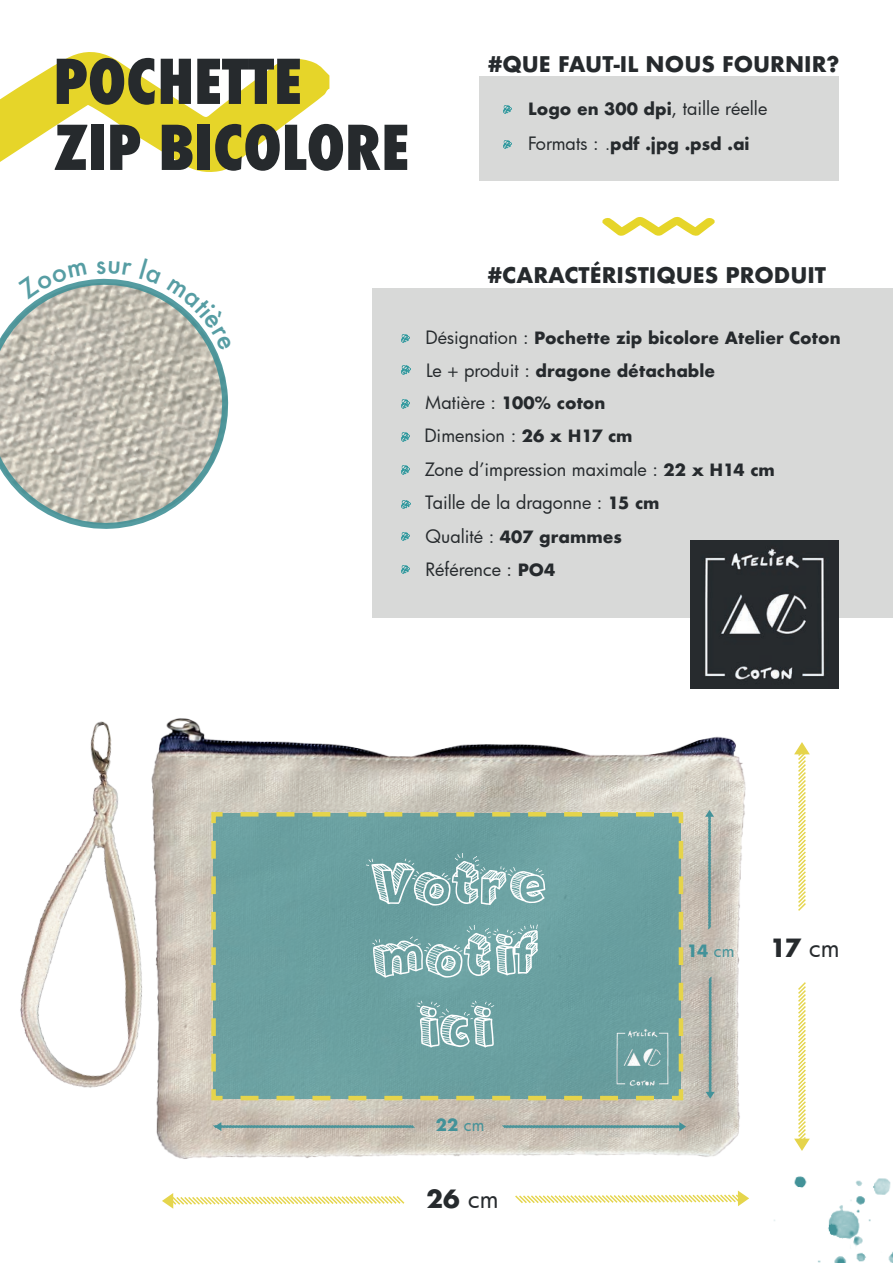
<style>
.page{position:relative;width:893px;height:1263px;background:#fff}
.page>*{position:absolute;margin:0;border:0;box-sizing:border-box;transform-origin:0 0}
.t1{font:800 condensed 60px/66px "Futura";color:#262a2d}
.t2{font:60px/72px "Sketch 3 D";letter-spacing:-.015em;color:#fff;text-align:center}
.t3{font:700 24.45px "Futura";color:#262a2d}
.t4{font:700 21px "Futura";color:#262a2d}
.t5{font:18px/33.3px "Futura";color:#262a2d}
.t6{font:700 16.5px "Futura";color:#262a2d}
.t7{font:700 16.5px "Futura";color:#439299}
.s1{font-weight:700;font-size:16.5px}
.s2{font-weight:400;font-size:18px}
.s3{font-weight:400}
</style>
<div class="page">
<img style="left:20px;top:721px;width:82px;height:367px">
<img style="left:102px;top:637px;width:708px;height:522px">
<svg style="left:0;top:52px;width:330px;height:120px"></svg>
<svg style="left:794px;top:742px;width:16px;height:170px"></svg>
<svg style="left:162px;top:1193px;width:243px;height:16px"></svg>
<div style="left:373px;top:288px;width:520px;height:330px;background:#d8d9d8"></div>
<svg style="left:401px;top:334px;width:9px;height:9px"></svg>
<svg style="left:401px;top:400px;width:9px;height:8px"></svg>
<svg style="left:401px;top:432px;width:9px;height:9px"></svg>
<svg style="left:401px;top:466px;width:9px;height:8px"></svg>
<svg style="left:401px;top:532px;width:9px;height:9px"></svg>
<svg style="left:401px;top:565px;width:9px;height:9px"></svg>
<svg style="left:209px;top:810px;width:476px;height:292px;background:#75a4a2"></svg>
<svg style="left:213px;top:1122px;width:202px;height:9px;background:#a1b0a9"></svg>
<svg style="left:502px;top:1122px;width:184px;height:9px;background:#a1b0aa"></svg>
<svg style="left:706px;top:976px;width:9px;height:123px"></svg>
<svg style="left:705px;top:810px;width:9px;height:120px"></svg>
<svg style="left:515px;top:1195px;width:151px;height:8px"></svg>
<svg style="left:794px;top:980px;width:16px;height:168px"></svg>
<svg style="left:0;top:278px;width:229px;height:251px;background:#c3c4bb"></svg>
<svg style="left:402px;top:500px;width:8px;height:9px"></svg>
<svg style="left:402px;top:366px;width:8px;height:8px"></svg>
<div style="left:479px;top:76px;width:359px;height:105px;background:#d8d9d8"></div>
<svg style="left:503px;top:105px;width:9px;height:9px"></svg>
<svg style="left:503px;top:140px;width:9px;height:9px"></svg>
<img style="left:666px;top:1148px;width:227px;height:115px">
<img style="left:691px;top:540px;width:148px;height:148px">
<svg style="left:602px;top:216px;width:113px;height:20px"></svg>
<svg style="left:17px;top:278px;width:70px;height:22px"></svg>
<svg style="left:139px;top:278px;width:22px;height:7px"></svg>
<svg style="left:167px;top:279px;width:62px;height:72px"></svg>
<h1 class="t1" style="left:54px;top:49px;width:357px">POCHETTE<br>ZIP BICOLORE</h1>
<p class="t4" style="left:488px;top:49px;width:353px">#QUE FAUT-IL NOUS FOURNIR?</p>
<p class="t5" style="left:528px;top:91px;width:241px"><span class="s1">Logo en 300 dpi</span>, taille réelle</p>
<p class="t6" style="left:528px;top:132px;width:223px"><span class="s2">Formats :</span> <span class="s3">.</span>pdf .jpg .psd .ai</p>
<p class="t4" style="left:488px;top:260px;width:340px">#CARACTÉRISTIQUES PRODUIT</p>
<p class="t6" style="left:426px;top:325px;width:417px"><span class="s2">Désignation :</span> Pochette zip bicolore Atelier Coton</p>
<p class="t6" style="left:426px;top:358px;width:291px"><span class="s2">Le + produit :</span> dragone détachable</p>
<p class="t6" style="left:425px;top:391px;width:182px"><span class="s2">Matière :</span> 100% coton</p>
<p class="t5" style="left:424px;top:419px;width:352px">Dimension : <span class="s1">26 x H17 cm<br></span>Zone d’impression maximale : <span class="s1">22 x H14 cm</span></p>
<p class="t5" style="left:425px;top:485px;width:236px">Taille de la dragonne : <span class="s1">15 cm</span></p>
<p class="t6" style="left:425px;top:524px;width:198px"><span class="s2">Qualité :</span> 407 grammes</p>
<p class="t5" style="left:425px;top:552px;width:131px">Référence : <span class="s1">PO4</span></p>
<h1 class="t2" style="left:366px;top:849px;width:181px">Votre motif ici</h1>
<p class="t7" style="left:436px;top:1113px;width:50px">22 <span class="s3">cm</span></p>
<h2 class="t3" style="left:427px;top:1181px;width:74px">26 <span class="s3">cm</span></h2>
<p class="t7" style="left:687px;top:938px;width:49px">14 <span class="s3">cm</span></p>
<h2 class="t3" style="left:770px;top:930px;width:72px">17 <span class="s3">cm</span></h2>
</div>
